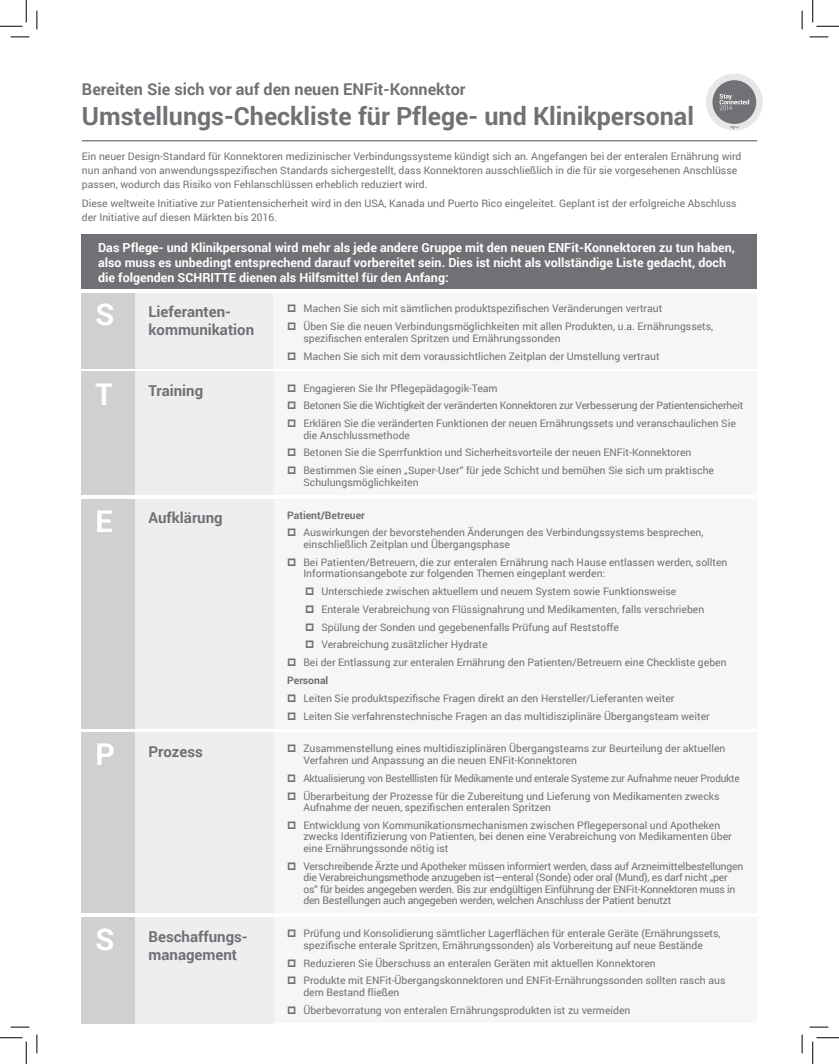
<style>
.page{position:relative;width:839px;height:1064px;background:#fff}
.page>*{position:absolute;margin:0;border:0;box-sizing:border-box;transform-origin:0 0}
.t1{font:700 30px "Roboto";color:#fff}
.t2{font:700 25px "Roboto";color:#717074}
.t3{font:700 16.25px "Roboto";color:#717074}
.t4{font:700 15px/18px "Roboto";color:#717074}
.t5{font:700 12.5px/15px "Roboto";color:#fff}
.t6{font:10.38px/17.8px "Roboto";color:#717074}
.t7{font:10.38px/11.5px "Roboto";letter-spacing:-.02em;color:#717074}
.t8{font:10.38px/17.8px "Roboto";letter-spacing:-.02em;color:#717074;scale:.96 1}
.t9{font:700 10.38px "Roboto";color:#717074}
.s1{font-size:30px;color:#fff}
</style>
<div class="page">
<div style="left:274px;top:372px;width:483px;height:123px;background:#f6f6f7"></div>
<div style="left:274px;top:499px;width:483px;height:229px;background:#f6f6f7"></div>
<div style="left:82px;top:234px;width:675px;height:54px;background:#717074"></div>
<div style="left:706px;top:74px;width:57px;height:57px;background:#e6e7e9;border-radius:50%"></div>
<div style="left:712px;top:80px;width:44px;height:44px;background:#717074;border-radius:50%"></div>
<svg style="left:719px;top:94px;width:30px;height:16px"></svg>
<svg style="left:730px;top:126px;width:8px;height:3px"></svg>
<hr style="left:82px;top:140px;width:675px;height:1px;background:#717074">
<div style="left:135px;top:292px;width:139px;height:76px;background:#eeeef0"></div>
<div style="left:135px;top:372px;width:139px;height:123px;background:#eeeef0"></div>
<div style="left:135px;top:499px;width:139px;height:229px;background:#eeeef0"></div>
<div style="left:82px;top:292px;width:53px;height:76px;background:#d0d0d3"></div>
<div style="left:82px;top:372px;width:53px;height:123px;background:#d0d0d3"></div>
<div style="left:82px;top:499px;width:53px;height:229px;background:#d0d0d3"></div>
<div style="left:274px;top:293px;width:483px;height:76px;background:#f6f6f7"></div>
<div style="left:274px;top:732px;width:483px;height:181px;background:#f6f6f7"></div>
<div style="left:135px;top:732px;width:139px;height:181px;background:#eeeef0"></div>
<div style="left:82px;top:732px;width:53px;height:181px;background:#d0d0d3"></div>
<div style="left:274px;top:917px;width:483px;height:105px;background:#f6f6f7"></div>
<div style="left:135px;top:917px;width:139px;height:107px;background:#eeeef0"></div>
<div style="left:82px;top:917px;width:53px;height:107px;background:#d0d0d3"></div>
<svg style="left:11px;top:36px;width:18px;height:2px"></svg>
<svg style="left:809px;top:36px;width:19px;height:2px"></svg>
<svg style="left:11px;top:1026px;width:18px;height:2px"></svg>
<svg style="left:809px;top:1026px;width:19px;height:2px"></svg>
<svg style="left:36px;top:11px;width:2px;height:18px"></svg>
<svg style="left:36px;top:1034px;width:2px;height:19px"></svg>
<svg style="left:801px;top:11px;width:2px;height:18px"></svg>
<svg style="left:801px;top:1034px;width:2px;height:19px"></svg>
<svg style="left:0;top:0;width:27px;height:27px"></svg>
<svg style="left:0;top:1037px;width:27px;height:27px"></svg>
<svg style="left:812px;top:0;width:27px;height:27px"></svg>
<svg style="left:812px;top:1037px;width:27px;height:27px"></svg>
<h3 class="t3" style="left:82px;top:78px;width:385px">Bereiten Sie sich vor auf den neuen ENFit-Konnektor</h3>
<h2 class="t2" style="left:82px;top:99px;width:613px">Umstellungs-Checkliste für Pflege- und Klinikpersonal</h2>
<p class="t6" style="left:82px;top:149px;width:661px;line-height:13.8px">Ein neuer Design-Standard für Konnektoren medizinischer Verbindungssysteme kündigt sich an. Angefangen bei der enteralen Ernährung wird nun anhand von anwendungsspezifischen Standards sichergestellt, dass Konnektoren ausschließlich in die für sie vorgesehenen Anschlüsse passen, wodurch das Risiko von Fehlanschlüssen erheblich reduziert wird.</p>
<p class="t6" style="left:82px;top:196px;width:656px;line-height:13.8px">Diese weltweite Initiative zur Patientensicherheit wird in den USA, Kanada und Puerto Rico eingeleitet. Geplant ist der erfolgreiche Abschluss der Initiative auf diesen Märkten bis 2016.</p>
<p class="t5" style="left:98px;top:239px;width:638px">Das Pflege- und Klinikpersonal wird mehr als jede andere Gruppe mit den neuen ENFit-Konnektoren zu tun haben, also muss es unbedingt entsprechend darauf vorbereitet sein. Dies ist nicht als vollständige Liste gedacht, doch die folgenden SCHRITTE dienen als Hilfsmittel für den Anfang:</p>
<h1 class="t1" style="left:95px;top:294px;width:21px">S</h1>
<h3 class="t4" style="left:148px;top:302px;width:107px">Lieferanten&shy;kommunikation</h3>
<p class="t6" style="left:303px;top:299px;width:411px">Machen Sie sich mit sämtlichen produktspezifischen Veränderungen vertraut<br>Üben Sie die neuen Verbindungsmöglichkeiten mit allen Produkten, u.a. Ernährungssets,</p>
<p class="t6" style="left:303px;top:329px;width:358px">spezifischen enteralen Spritzen und Ernährungssonden<br>Machen Sie sich mit dem voraussichtlichen Zeitplan der Umstellung vertraut</p>
<h1 class="t1" style="left:95px;top:373px;width:19px">T</h1>
<h3 class="t4" style="left:148px;top:381px;width:56px">Training</h3>
<h1 class="t1" style="left:95px;top:500px;width:19px">E</h1>
<h3 class="t4" style="left:148px;top:508px;width:76px">Aufklärung</h3>
<p class="t6" style="left:303px;top:379px;width:442px">Engagieren Sie Ihr Pflegepädagogik-Team<br>Betonen Sie die Wichtigkeit der veränderten Konnektoren zur Verbesserung der Patientensicherheit<br>Erklären Sie die veränderten Funktionen der neuen Ernährungssets und veranschaulichen Sie</p>
<p class="t6" style="left:303px;top:426px;width:412px">die Anschlussmethode<br>Betonen Sie die Sperrfunktion und Sicherheitsvorteile der neuen ENFit-Konnektoren<br>Bestimmen Sie einen „Super-User“ für jede Schicht und bemühen Sie sich um praktische</p>
<p class="t6" style="left:303px;top:473px;width:117px">Schulungsmöglichkeiten</p>
<p class="t9" style="left:287px;top:507px;width:79px">Patient/Betreuer</p>
<p class="t6" style="left:303px;top:526px;width:402px;line-height:11.5px">Auswirkungen der bevorstehenden Änderungen des Verbindungssystems besprechen, einschließlich Zeitplan und Übergangsphase</p>
<p class="t6" style="left:303px;top:556px;width:425px;line-height:11.5px">Bei Patienten/Betreuern, die zur enteralen Ernährung nach Hause entlassen werden, sollten<br>Informationsangebote zur folgenden Themen eingeplant werden:</p>
<p class="t6" style="left:321px;top:582px;width:356px">Unterschiede zwischen aktuellem und neuem System sowie Funktionsweise</p>
<p class="t6" style="left:321px;top:600px;width:384px">Enterale Verabreichung von Flüssignahrung und Medikamenten, falls verschrieben</p>
<p class="t6" style="left:321px;top:617px;width:299px">Spülung der Sonden und gegebenenfalls Prüfung auf Reststoffe</p>
<p class="t6" style="left:321px;top:635px;width:168px">Verabreichung zusätzlicher Hydrate</p>
<p class="t6" style="left:303px;top:653px;width:425px">Bei der Entlassung zur enteralen Ernährung den Patienten/Betreuern eine Checkliste geben</p>
<p class="t9" style="left:287px;top:673px;width:43px">Personal</p>
<p class="t6" style="left:303px;top:689px;width:408px">Leiten Sie produktspezifische Fragen direkt an den Hersteller/Lieferanten weiter<br>Leiten Sie verfahrenstechnische Fragen an das multidisziplinäre Übergangsteam weiter</p>
<h3 class="t4" style="left:95px;top:742px;width:109px"><span class="s1">P</span> Prozess</h3>
<p class="t6" style="left:303px;top:742px;width:423px;line-height:11.5px">Zusammenstellung eines multidisziplinären Übergangsteams zur Beurteilung der aktuellen<br>Verfahren und Anpassung an die neuen ENFit-Konnektoren</p>
<p class="t8" style="left:303px;top:769px;width:456px">Aktualisierung von Bestelllisten für Medikamente und enterale Systeme zur Aufnahme neuer Produkte<br>Überarbeitung der Prozesse für die Zubereitung und Lieferung von Medikamenten zwecks</p>
<p class="t6" style="left:303px;top:798px;width:418px">Aufnahme der neuen, spezifischen enteralen Spritzen<br>Entwicklung von Kommunikationsmechanismen zwischen Pflegepersonal und Apotheken</p>
<p class="t6" style="left:303px;top:830px;width:430px;line-height:11.5px">zwecks Identifizierung von Patienten, bei denen eine Verabreichung von Medikamenten über eine Ernährungssonde nötig ist</p>
<p class="t7" style="left:303px;top:860px;width:441px">Verschreibende Ärzte und Apotheker müssen informiert werden, dass auf Arzneimittelbestellungen die Verabreichungsmethode anzugeben ist—enteral (Sonde) oder oral (Mund), es darf nicht „per os“ für beides angegeben werden. Bis zur endgültigen Einführung der ENFit-Konnektoren muss in den Bestellungen auch angegeben werden, welchen Anschluss der Patient benutzt</p>
<h1 class="t1" style="left:95px;top:918px;width:21px">S</h1>
<h3 class="t4" style="left:148px;top:927px;width:101px">Beschaffungs&shy;management</h3>
<p class="t6" style="left:303px;top:927px;width:419px;line-height:11.5px">Prüfung und Konsolidierung sämtlicher Lagerflächen für enterale Geräte (Ernährungssets, spezifische enterale Spritzen, Ernährungssonden) als Vorbereitung auf neue Bestände</p>
<p class="t6" style="left:303px;top:953px;width:423px">Reduzieren Sie Überschuss an enteralen Geräten mit aktuellen Konnektoren<br>Produkte mit ENFit-Übergangskonnektoren und ENFit-Ernährungssonden sollten rasch aus</p>
<p class="t6" style="left:303px;top:983px;width:328px">dem Bestand fließen<br>Überbevorratung von enteralen Ernährungsprodukten ist zu vermeiden</p>
</div>
